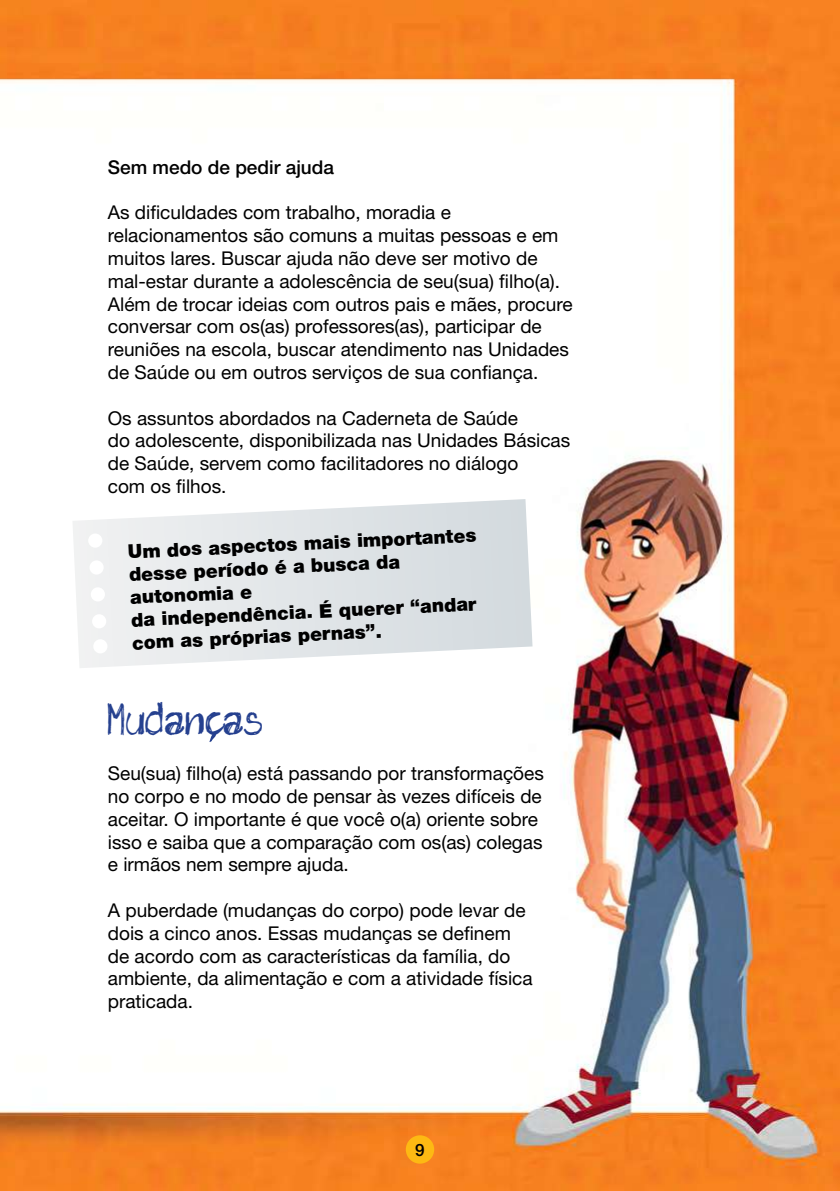
<style>
.page{position:relative;width:840px;height:1191px;background:#fff}
.page>*{position:absolute;margin:0;border:0;box-sizing:border-box;transform-origin:0 0}
.t1{font:46px "sketch me FREE version";color:#25408f}
.t2{font:19px/22.8px "Helvetica Neue";color:#000}
.t3{font:900 19px/22.8px "Helvetica Neue";color:#000}
.t4{font:500 19px "Helvetica Neue";color:#000}
.t5{font:500 17px "Helvetica Neue";color:#000}
</style>
<div class="page">
<img style="left:0;top:0;width:839px;height:1191px">
<div style="left:405px;top:1135px;width:29px;height:28px;background:#fdb913;border-radius:50%"></div>
<svg style="left:72px;top:499px;width:460px;height:169px"></svg>
<svg style="left:209px;top:733px;width:7px;height:9px"></svg>
<p class="t4" style="left:108px;top:156px;width:227px">Sem medo de pedir ajuda</p>
<p class="t2" style="left:108px;top:201px;width:466px">As dificuldades com trabalho, moradia e relacionamentos são comuns a muitas pessoas e em muitos lares. Buscar ajuda não deve ser motivo de mal-estar durante a adolescência de seu(sua) filho(a).<br>Além de trocar ideias com outros pais e mães, procure conversar com os(as) professores(as), participar de reuniões na escola, buscar atendimento nas Unidades de Saúde ou em outros serviços de sua confiança.</p>
<p class="t2" style="left:108px;top:406px;width:464px">Os assuntos abordados na Caderneta de Saúde<br>do adolescente, disponibilizada nas Unidades Básicas de Saúde, servem como facilitadores no diálogo<br>com os filhos.</p>
<p class="t3" style="left:127px;top:541px;width:350px;rotate:-3deg">Um dos aspectos mais importantes desse período é a busca da autonomia e<br>da independência. É querer “andar com as próprias pernas”.</p>
<h1 class="t1" style="left:108px;top:702px;width:155px">Mudancas</h1>
<p class="t2" style="left:108px;top:761px;width:437px">Seu(sua) filho(a) está passando por transformações no corpo e no modo de pensar às vezes difíceis de aceitar. O importante é que você o(a) oriente sobre isso e saiba que a comparação com os(as) colegas e irmãos nem sempre ajuda.</p>
<p class="t2" style="left:108px;top:898px;width:426px">A puberdade (mudanças do corpo) pode levar de dois a cinco anos. Essas mudanças se definem de acordo com as características da família, do ambiente, da alimentação e com a atividade física praticada.</p>
<p class="t5" style="left:415px;top:1139px;width:11px">9</p>
</div>
